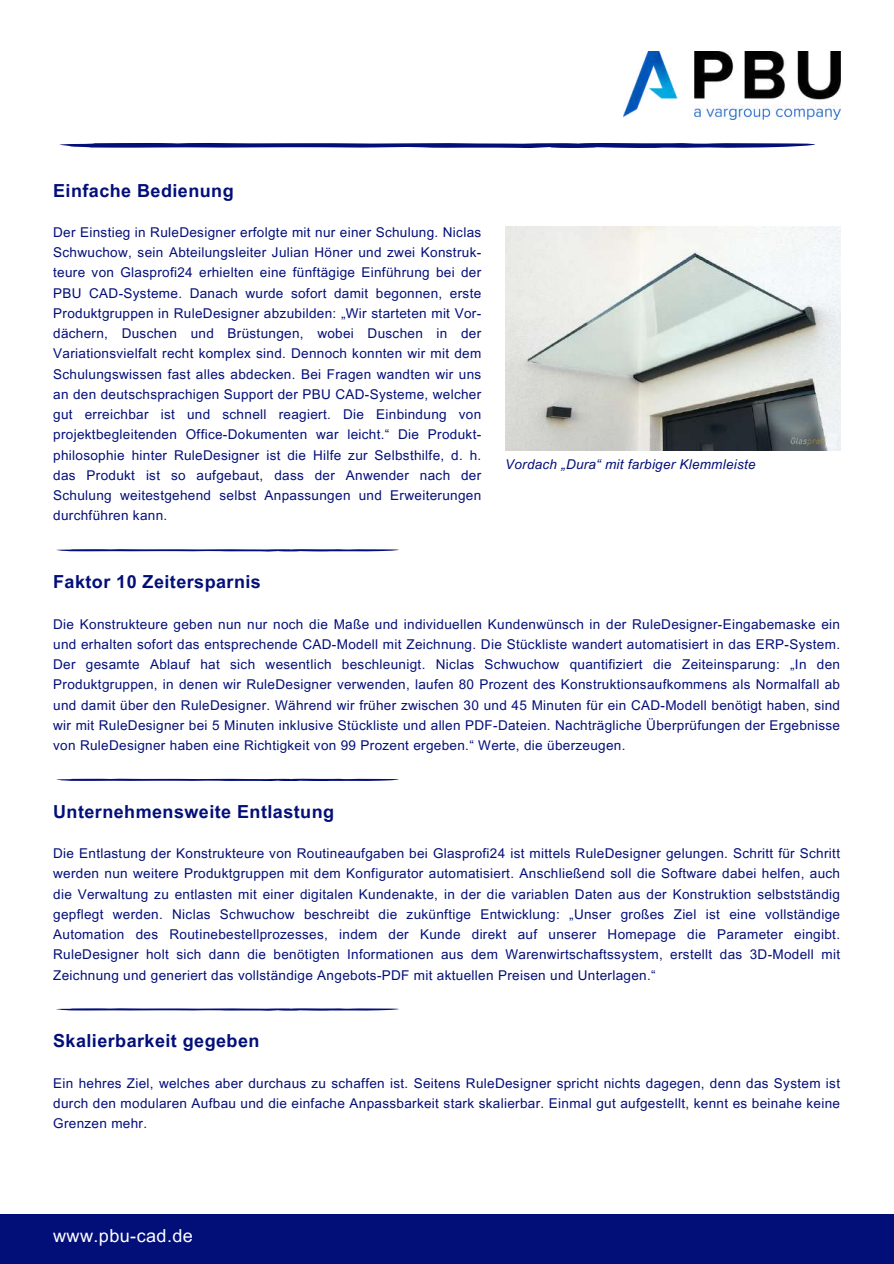
<style>
.page{position:relative;width:894px;height:1264px;background:#fff}
.page>*{position:absolute;margin:0;border:0;box-sizing:border-box;transform-origin:0 0}
.t1{font:700 18px "Arial MT Pro";letter-spacing:.025em;color:#030f79}
.t2{font:18px "Arial MT Pro";letter-spacing:.025em;color:#fff}
.t3{font:13.5px/20.2px "Arial MT Pro";letter-spacing:.025em;color:#030f79;text-align:justify}
.t4{font:italic 13.5px "Arial MT Pro";letter-spacing:.02em;color:#030f79}
</style>
<div class="page">
<div style="left:0;top:1214px;width:893px;height:49px;background:#030f79"></div>
<img style="left:623px;top:51px;width:216px;height:69px">
<svg style="left:59px;top:143px;width:756px;height:5px;background:#303990"></svg>
<svg style="left:56px;top:778px;width:343px;height:2px"></svg>
<img style="left:505px;top:226px;width:335px;height:224px">
<svg style="left:56px;top:549px;width:343px;height:2px"></svg>
<svg style="left:56px;top:1008px;width:343px;height:2px"></svg>
<h1 class="t1" style="left:53px;top:183px;width:182px">Einfache Bedienung</h1>
<p class="t3" style="left:53px;top:224px;width:429px">Der Einstieg in RuleDesigner erfolgte mit nur einer Schulung. Niclas Schwuchow, sein Abteilungsleiter Julian Höner und zwei Konstruk&shy;teure von Glasprofi24 erhielten eine fünftägige Einführung bei der PBU CAD-Systeme. Danach wurde sofort damit begonnen, erste Produktgruppen in RuleDesigner abzubilden: „Wir starteten mit Vor&shy;dächern, Duschen und Brüstungen, wobei Duschen in der Variationsvielfalt recht komplex sind. Dennoch konnten wir mit dem Schulungswissen fast alles abdecken. Bei Fragen wandten wir uns an den deutschsprachigen Support der PBU CAD-Systeme, welcher gut erreichbar ist und schnell reagiert. Die Einbindung von projektbegleitenden Office-Dokumenten war leicht.“ Die Produkt&shy;philosophie hinter RuleDesigner ist die Hilfe zur Selbsthilfe, d. h. das Produkt ist so aufgebaut, dass der Anwender nach der Schulung weitestgehend selbst Anpassungen und Erweiterungen durchführen kann.</p>
<p class="t4" style="left:505px;top:459px;width:252px">Vordach „Dura“ mit farbiger Klemmleiste</p>
<h1 class="t1" style="left:53px;top:575px;width:209px">Faktor 10 Zeitersparnis</h1>
<p class="t3" style="left:53px;top:615px;width:788px">Die Konstrukteure geben nun nur noch die Maße und individuellen Kundenwünsch in der RuleDesigner-Eingabemaske ein und erhalten sofort das entsprechende CAD-Modell mit Zeichnung. Die Stückliste wandert automatisiert in das ERP-System.<br>Der gesamte Ablauf hat sich wesentlich beschleunigt. Niclas Schwuchow quantifiziert die Zeiteinsparung: „In den Produktgruppen, in denen wir RuleDesigner verwenden, laufen 80 Prozent des Konstruktionsaufkommens als Normalfall ab und damit über den RuleDesigner. Während wir früher zwischen 30 und 45 Minuten für ein CAD-Modell benötigt haben, sind wir mit RuleDesigner bei 5 Minuten inklusive Stückliste und allen PDF-Dateien. Nachträgliche Überprüfungen der Ergebnisse von RuleDesigner haben eine Richtigkeit von 99 Prozent ergeben.“ Werte, die überzeugen.</p>
<h1 class="t1" style="left:53px;top:804px;width:282px">Unternehmensweite Entlastung</h1>
<p class="t3" style="left:53px;top:845px;width:788px">Die Entlastung der Konstrukteure von Routineaufgaben bei Glasprofi24 ist mittels RuleDesigner gelungen. Schritt für Schritt werden nun weitere Produktgruppen mit dem Konfigurator automatisiert. Anschließend soll die Software dabei helfen, auch die Verwaltung zu entlasten mit einer digitalen Kundenakte, in der die variablen Daten aus der Konstruktion selbstständig gepflegt werden. Niclas Schwuchow beschreibt die zukünftige Entwicklung: „Unser großes Ziel ist eine vollständige Automation des Routinebestellprozesses, indem der Kunde direkt auf unserer Homepage die Parameter eingibt.<br>RuleDesigner holt sich dann die benötigten Informationen aus dem Warenwirtschaftssystem, erstellt das 3D-Modell mit Zeichnung und generiert das vollständige Angebots-PDF mit aktuellen Preisen und Unterlagen.“</p>
<h1 class="t1" style="left:53px;top:1034px;width:208px">Skalierbarkeit gegeben</h1>
<p class="t3" style="left:53px;top:1074px;width:788px">Ein hehres Ziel, welches aber durchaus zu schaffen ist. Seitens RuleDesigner spricht nichts dagegen, denn das System ist durch den modularen Aufbau und die einfache Anpassbarkeit stark skalierbar. Einmal gut aufgestellt, kennt es beinahe keine Grenzen mehr.</p>
<h1 class="t2" style="left:53px;top:1229px;width:141px">www.pbu-cad.de</h1>
</div>
